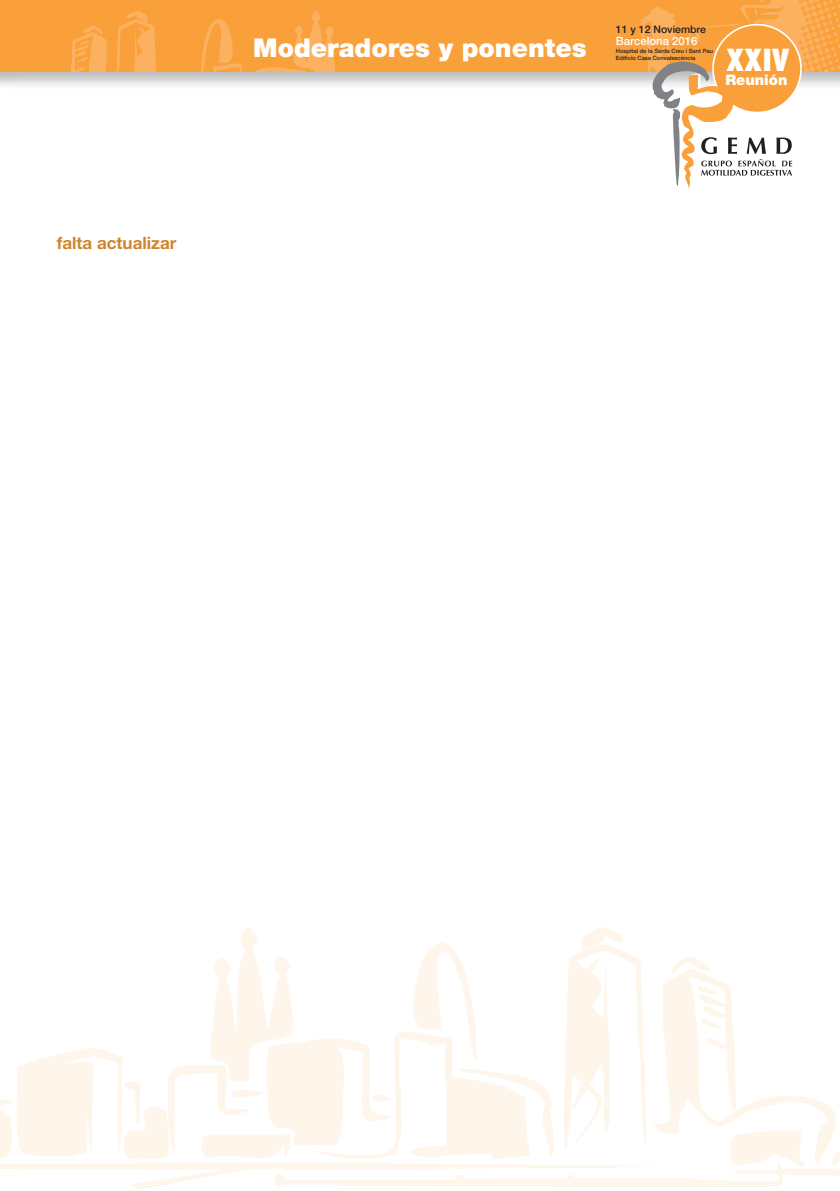
<style>
.page{position:relative;width:840px;height:1191px;background:#fff}
.page>*{position:absolute;margin:0;border:0;box-sizing:border-box;transform-origin:0 0}
.t1{font:800 condensed 29.6px "Futura LT";color:#fff}
.t2{font:900 26px "Helvetica Neue LT";color:#fff}
.t3{font:700 17px "Helvetica Neue LT";color:#cd862f}
.t4{font:900 14.6px "Helvetica Neue LT";color:#fff}
.t5{font:500 11.4px "Helvetica Neue LT";color:#fff}
.t6{font:500 10.4px "Helvetica Neue LT";color:#231f20}
.t7{font:500 5.8px/7px "Helvetica Neue LT";color:#231f20}
</style>
<div class="page">
<svg style="left:0;top:927px;width:839px;height:262px"></svg>
<div style="left:0;top:0;width:839px;height:91px;background:#231f20;opacity:.3"></div>
<svg style="left:7px;top:0;width:832px;height:71px;fill:#f9a03a"></svg>
<svg style="left:711px;top:24px;width:90px;height:89px"></svg>
<div style="left:713px;top:25px;width:86px;height:87px;background:#f9a03a;border-radius:50%"></div>
<svg style="left:650px;top:59px;width:141px;height:130px"></svg>
<h3 class="t3" style="left:57px;top:232px;width:121px">falta actualizar</h3>
<h2 class="t2" style="left:253px;top:32px;width:334px">Moderadores y ponentes</h2>
<h3 class="t6" style="left:615px;top:23px;width:91px">11 y 12 Noviembre</h3>
<p class="t7" style="left:615px;top:47px;width:99px">Hospital de la Santa Creu i Sant Pau<br>Edificio Casa Convalescència</p>
<h3 class="t5" style="left:615px;top:34px;width:83px">Barcelona 2016</h3>
<h1 class="t1" style="left:725px;top:41px;width:65px">XXIV</h1>
<h3 class="t4" style="left:725px;top:71px;width:64px">Reunión</h3>
</div>
